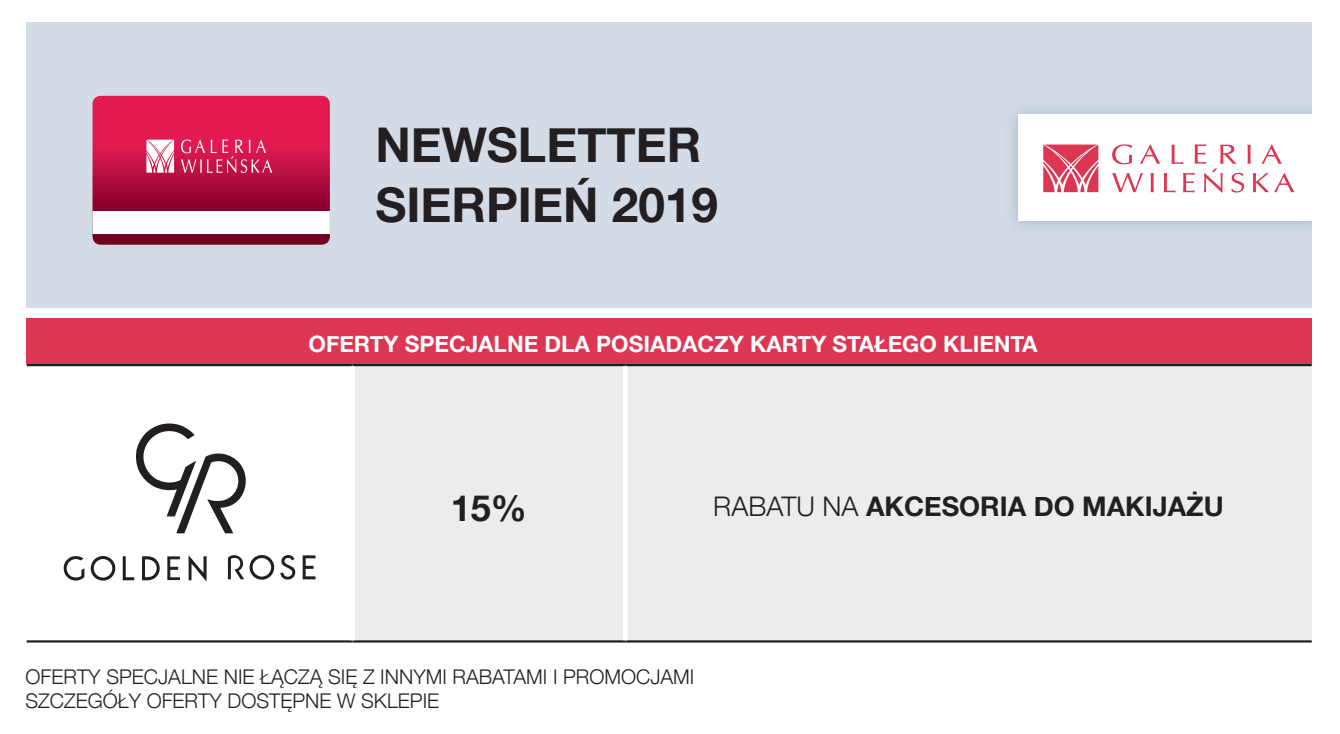
<style>
.page{position:relative;width:1340px;height:734px;background:#fff}
.page>*{position:absolute;margin:0;border:0;box-sizing:border-box;transform-origin:0 0}
.t1{font:700 47.7px/59.9px "Helvetica Neue";color:#231f20}
.t2{font:700 36px "Helvetica Neue";color:#231f20}
.t3{font:700 27px "Helvetica Neue";color:#231f20}
.t4{font:700 22.5px "Helvetica Neue";color:#fff}
.t5{font:300 20.25px/24.3px "Helvetica Neue";color:#231f20}
.s1{font-weight:300}
</style>
<div class="page">
<div style="left:355px;top:366px;width:956px;height:274px;background:#ebecec"></div>
<hr style="left:27px;top:364px;width:325px;height:2px;background:#231f20">
<hr style="left:27px;top:640px;width:325px;height:2px;background:#231f20">
<hr style="left:352px;top:640px;width:273px;height:2px;background:#231f20">
<hr style="left:625px;top:640px;width:686px;height:2px;background:#231f20">
<hr style="left:352px;top:364px;width:273px;height:2px;background:#231f20">
<hr style="left:625px;top:364px;width:686px;height:2px;background:#231f20">
<hr style="left:623px;top:366px;width:4px;height:274px;background:#fff">
<svg style="left:135px;top:423px;width:111px;height:110px"></svg>
<svg style="left:90px;top:556px;width:26px;height:25px"></svg>
<svg style="left:188px;top:555px;width:19px;height:26px"></svg>
<svg style="left:142px;top:556px;width:18px;height:24px"></svg>
<svg style="left:64px;top:556px;width:20px;height:25px"></svg>
<svg style="left:167px;top:556px;width:13px;height:24px"></svg>
<svg style="left:228px;top:555px;width:87px;height:25px"></svg>
<svg style="left:123px;top:556px;width:11px;height:24px"></svg>
<div style="left:26px;top:22px;width:1288px;height:285px;background:#d3dbe6"></div>
<svg style="left:1012px;top:109px;width:300px;height:118px;fill:#c3cfdd"></svg>
<div style="left:1017px;top:114px;width:300px;height:107px;background:#fff"></div>
<div style="left:26px;top:318px;width:1288px;height:46px;background:#dd3653"></div>
<svg style="left:1112px;top:144px;width:182px;height:48px"></svg>
<svg style="left:1043px;top:144px;width:55px;height:48px;background:#e46279"></svg>
<div style="left:1312px;top:0;width:27px;height:733px;background:#fff"></div>
<svg style="left:92px;top:96px;width:238px;height:149px;background:#cb3e67"></svg>
<h1 class="t1" style="left:375px;top:116px;width:344px">NEWSLETTER<br>SIERPIEŃ 2019</h1>
<p class="t4" style="left:308px;top:327px;width:730px">OFERTY SPECJALNE DLA POSIADACZY KARTY STAŁEGO KLIENTA</p>
<h2 class="t2" style="left:451px;top:479px;width:78px">15%</h2>
<h3 class="t3" style="left:713px;top:485px;width:512px"><span class="s1">RABATU NA</span> AKCESORIA DO MAKIJAŻU</h3>
<p class="t5" style="left:26px;top:663px;width:670px">OFERTY SPECJALNE NIE ŁĄCZĄ SIĘ Z INNYMI RABATAMI I PROMOCJAMI<br>SZCZEGÓŁY OFERTY DOSTĘPNE W SKLEPIE</p>
</div>
